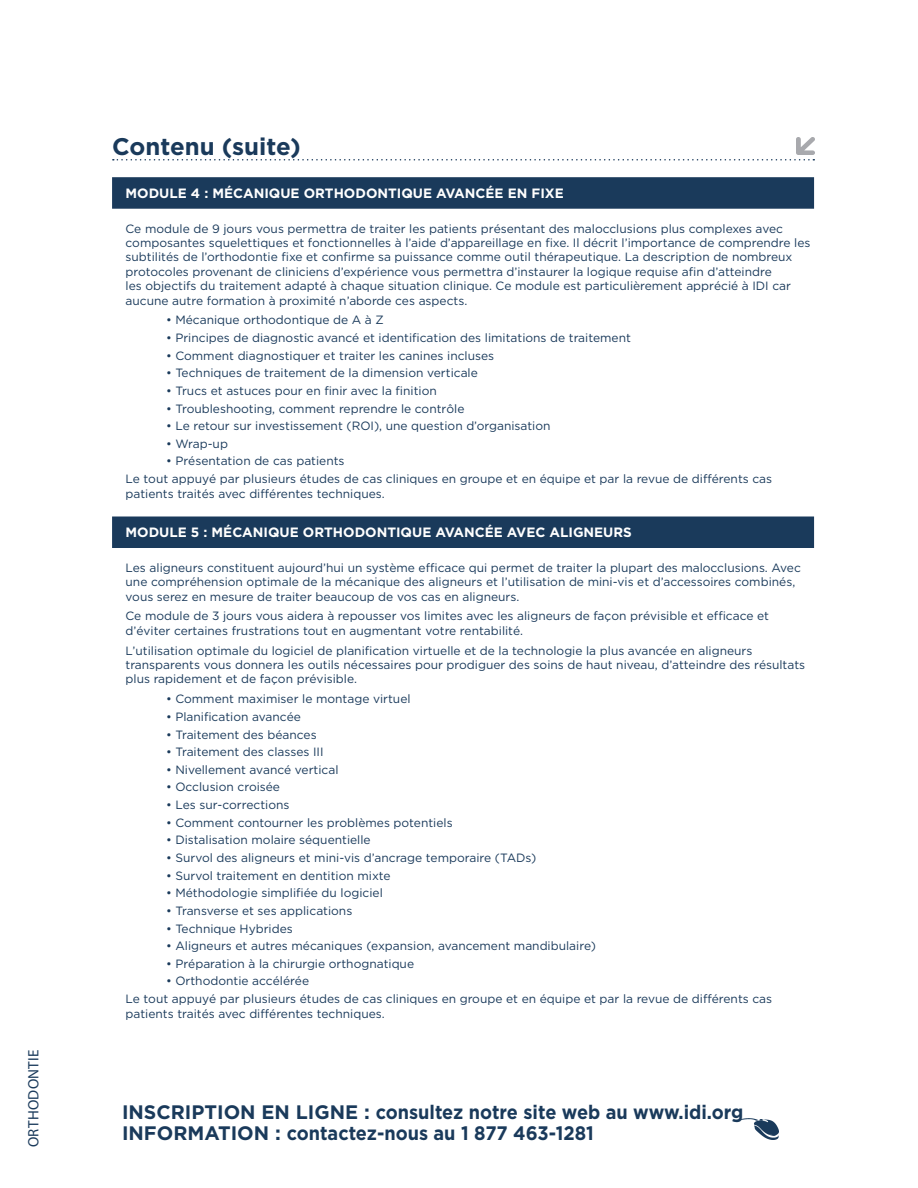
<style>
.page{position:relative;width:918px;height:1188px;background:#fff}
.page>*{position:absolute;margin:0;border:0;box-sizing:border-box;transform-origin:0 0}
.titre_objectifs{font:700 24px "Gotham HTF";color:#1a3a5b}
.texte_objectifs_fin{font:700 19.5px "Gotham HTF";color:#1a3a5b}
.section_gestion_prat{font:15px "Myriad Pro";letter-spacing:.02em;color:#1a3a5b}
.texte_objectifs{font:700 13.5px "Gotham HTF";color:#fff}
.texte_objectifs-2{font:12px/14.4px "Gotham HTF";color:#1a3a5b}
</style>
<div class="page">
<svg style="left:113px;top:159px;width:701px;height:2px"></svg>
<div style="left:112px;top:177px;width:702px;height:32px;background:#1a3a5b"></div>
<div style="left:112px;top:517px;width:702px;height:31px;background:#1a3a5b"></div>
<img style="left:797px;top:138px;width:17px;height:17px">
<img style="left:734px;top:1118px;width:45px;height:21px">
<p class="section_gestion_prat" style="left:24px;top:1147px;width:99px;rotate:-90deg">ORTHODONTIE</p>
<p class="titre_objectifs" style="left:112px;top:132px;width:190px">Contenu (suite)</p>
<p class="texte_objectifs" style="left:126px;top:185px;width:440px">MODULE 4 : MÉCANIQUE ORTHODONTIQUE AVANCÉE EN FIXE</p>
<p class="texte_objectifs-2" style="left:126px;top:221px;width:686px">Ce module de 9 jours vous permettra de traiter les patients présentant des malocclusions plus complexes avec composantes squelettiques et fonctionnelles à l’aide d’appareillage en fixe. Il décrit l’importance de comprendre les subtilités de l’orthodontie fixe et confirme sa puissance comme outil thérapeutique. La description de nombreux protocoles provenant de cliniciens d’expérience vous permettra d’instaurer la logique requise afin d’atteindre<br>les objectifs du traitement adapté à chaque situation clinique. Ce module est particulièrement apprécié à IDI car aucune autre formation à proximité n’aborde ces aspects.</p>
<p class="texte_objectifs-2" style="left:166px;top:313px;width:219px">• Mécanique orthodontique de A à Z</p>
<p class="texte_objectifs-2" style="left:166px;top:330px;width:466px">• Principes de diagnostic avancé et identification des limitations de traitement</p>
<p class="texte_objectifs-2" style="left:166px;top:348px;width:330px">• Comment diagnostiquer et traiter les canines incluses</p>
<p class="texte_objectifs-2" style="left:166px;top:366px;width:313px">• Techniques de traitement de la dimension verticale</p>
<p class="texte_objectifs-2" style="left:166px;top:383px;width:272px">• Trucs et astuces pour en finir avec la finition</p>
<p class="texte_objectifs-2" style="left:166px;top:401px;width:300px">• Troubleshooting, comment reprendre le contrôle</p>
<p class="texte_objectifs-2" style="left:166px;top:419px;width:386px">• Le retour sur investissement (ROI), une question d’organisation</p>
<p class="texte_objectifs-2" style="left:166px;top:436px;width:63px">• Wrap-up</p>
<p class="texte_objectifs-2" style="left:166px;top:454px;width:180px">• Présentation de cas patients</p>
<p class="texte_objectifs-2" style="left:126px;top:471px;width:648px">Le tout appuyé par plusieurs études de cas cliniques en groupe et en équipe et par la revue de différents cas patients traités avec différentes techniques.</p>
<p class="texte_objectifs" style="left:126px;top:525px;width:508px">MODULE 5 : MÉCANIQUE ORTHODONTIQUE AVANCÉE AVEC ALIGNEURS</p>
<p class="texte_objectifs-2" style="left:126px;top:560px;width:677px">Les aligneurs constituent aujourd’hui un système efficace qui permet de traiter la plupart des malocclusions. Avec une compréhension optimale de la mécanique des aligneurs et l’utilisation de mini-vis et d’accessoires combinés, vous serez en mesure de traiter beaucoup de vos cas en aligneurs.</p>
<p class="texte_objectifs-2" style="left:126px;top:609px;width:645px">Ce module de 3 jours vous aidera à repousser vos limites avec les aligneurs de façon prévisible et efficace et d’éviter certaines frustrations tout en augmentant votre rentabilité.</p>
<p class="texte_objectifs-2" style="left:126px;top:643px;width:681px">L’utilisation optimale du logiciel de planification virtuelle et de la technologie la plus avancée en aligneurs transparents vous donnera les outils nécessaires pour prodiguer des soins de haut niveau, d’atteindre des résultats plus rapidement et de façon prévisible.</p>
<p class="texte_objectifs-2" style="left:166px;top:692px;width:246px">• Comment maximiser le montage virtuel</p>
<p class="texte_objectifs-2" style="left:166px;top:709px;width:136px">• Planification avancée</p>
<p class="texte_objectifs-2" style="left:166px;top:727px;width:152px">• Traitement des béances</p>
<p class="texte_objectifs-2" style="left:166px;top:745px;width:159px">• Traitement des classes III</p>
<p class="texte_objectifs-2" style="left:166px;top:762px;width:174px">• Nivellement avancé vertical</p>
<p class="texte_objectifs-2" style="left:166px;top:780px;width:116px">• Occlusion croisée</p>
<p class="texte_objectifs-2" style="left:166px;top:797px;width:125px">• Les sur-corrections</p>
<p class="texte_objectifs-2" style="left:166px;top:815px;width:288px">• Comment contourner les problèmes potentiels</p>
<p class="texte_objectifs-2" style="left:166px;top:833px;width:206px">• Distalisation molaire séquentielle</p>
<p class="texte_objectifs-2" style="left:166px;top:850px;width:372px">• Survol des aligneurs et mini-vis d’ancrage temporaire (TADs)</p>
<p class="texte_objectifs-2" style="left:166px;top:868px;width:226px">• Survol traitement en dentition mixte</p>
<p class="texte_objectifs-2" style="left:166px;top:886px;width:218px">• Méthodologie simplifiée du logiciel</p>
<p class="texte_objectifs-2" style="left:166px;top:903px;width:188px">• Transverse et ses applications</p>
<p class="texte_objectifs-2" style="left:166px;top:921px;width:128px">• Technique Hybrides</p>
<p class="texte_objectifs-2" style="left:166px;top:939px;width:431px">• Aligneurs et autres mécaniques (expansion, avancement mandibulaire)</p>
<p class="texte_objectifs-2" style="left:166px;top:956px;width:250px">• Préparation à la chirurgie orthognatique</p>
<p class="texte_objectifs-2" style="left:166px;top:974px;width:145px">• Orthodontie accélérée</p>
<p class="texte_objectifs-2" style="left:126px;top:992px;width:648px">Le tout appuyé par plusieurs études de cas cliniques en groupe et en équipe et par la revue de différents cas patients traités avec différentes techniques.</p>
<p class="texte_objectifs_fin" style="left:122px;top:1100px;width:623px">INSCRIPTION EN LIGNE : consultez notre site web au www.idi.org</p>
<p class="texte_objectifs_fin" style="left:122px;top:1121px;width:473px">INFORMATION : contactez-nous au 1 877 463-1281</p>
</div>
